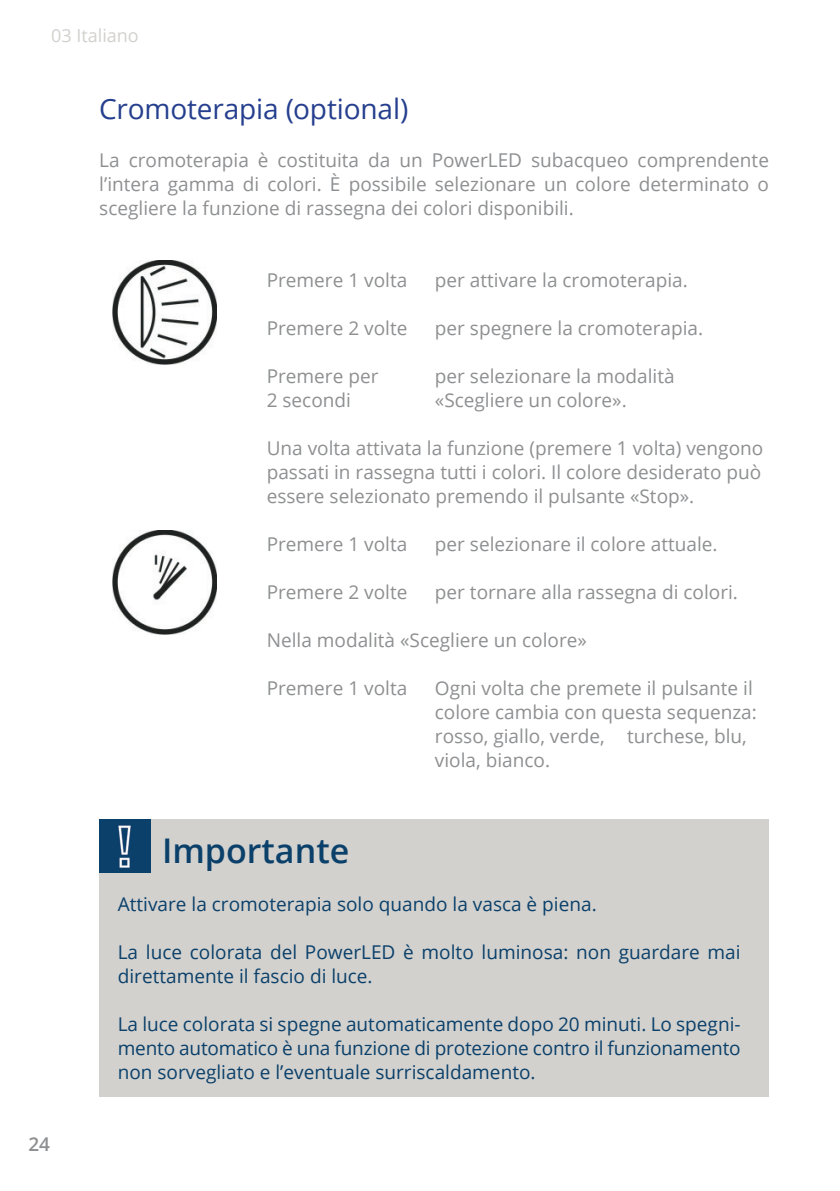
<style>
.page{position:relative;width:840px;height:1191px;background:#fff}
.page>*{position:absolute;margin:0;border:0;box-sizing:border-box;transform-origin:0 0}
.t1{font:600 34px "Open Sans";color:#0b406a}
.t2{font:28px "Open Sans";letter-spacing:-.005em;color:#253f8e}
.t3{font:19px/24px "Open Sans";color:#8e8f91;text-align:justify}
.t4{font:19px/24px "Open Sans";color:#0b406a}
.t5{font:600 19px "Open Sans";color:#8e8f91}
.t6{font:18px "Open Sans";color:#d2d1ce}
</style>
<div class="page">
<img style="left:112px;top:260px;width:104px;height:104px">
<img style="left:112px;top:530px;width:104px;height:104px">
<div style="left:99px;top:819px;width:669px;height:278px;background:#d2d1ce"></div>
<img style="left:99px;top:819px;width:51px;height:54px">
<p class="t6" style="left:51px;top:23px;width:89px">03 Italiano</p>
<h2 class="t2" style="left:99px;top:90px;width:310px">Cromoterapia (optional)</h2>
<p class="t3" style="left:99px;top:147px;width:670px">La cromoterapia è costituita da un PowerLED subacqueo comprendente l’intera gamma di colori. È possibile selezionare un colore determinato o scegliere la funzione di rassegna dei colori disponibili.</p>
<p class="t3" style="left:266px;top:267px;width:142px">Premere 1 volta</p>
<p class="t3" style="left:434px;top:267px;width:254px">per attivare la cromoterapia.</p>
<p class="t3" style="left:266px;top:315px;width:142px">Premere 2 volte</p>
<p class="t3" style="left:434px;top:315px;width:269px">per spegnere la cromoterapia.</p>
<p class="t3" style="left:266px;top:363px;width:113px">Premere per</p>
<p class="t3" style="left:434px;top:363px;width:241px">per selezionare la modalità</p>
<p class="t3" style="left:266px;top:387px;width:86px">2 secondi</p>
<p class="t3" style="left:434px;top:387px;width:193px">«Scegliere un colore».</p>
<p class="t3" style="left:266px;top:435px;width:498px">Una volta attivata la funzione (premere 1 volta) vengono passati in rassegna tutti i colori. Il colore desiderato può essere selezionato premendo il pulsante «Stop».</p>
<p class="t3" style="left:266px;top:531px;width:142px">Premere 1 volta</p>
<p class="t3" style="left:434px;top:531px;width:284px">per selezionare il colore attuale.</p>
<p class="t3" style="left:266px;top:579px;width:142px">Premere 2 volte</p>
<p class="t3" style="left:434px;top:579px;width:304px">per tornare alla rassegna di colori.</p>
<p class="t3" style="left:266px;top:627px;width:321px">Nella modalità «Scegliere un colore»</p>
<p class="t3" style="left:266px;top:675px;width:142px">Premere 1 volta</p>
<p class="t3" style="left:434px;top:675px;width:323px;text-align:left">Ogni volta che premete il pulsante il colore cambia con questa sequenza: rosso, giallo, verde, turchese, blu, viola, bianco.</p>
<p class="t5" style="left:28px;top:1131px;width:23px">24</p>
<h1 class="t1" style="left:162px;top:827px;width:189px">Importante</h1>
<p class="t4" style="left:118px;top:891px;width:480px">Attivare la cromoterapia solo quando la vasca è piena.</p>
<p class="t4" style="left:118px;top:939px;width:624px">La luce colorata del PowerLED è molto luminosa: non guardare mai direttamente il fascio di luce.</p>
<p class="t4" style="left:118px;top:1011px;width:624px;text-align:justify">La luce colorata si spegne automaticamente dopo 20 minuti. Lo spegni&shy;mento automatico è una funzione di protezione contro il funzionamento non sorvegliato e l’eventuale surriscaldamento.</p>
</div>
